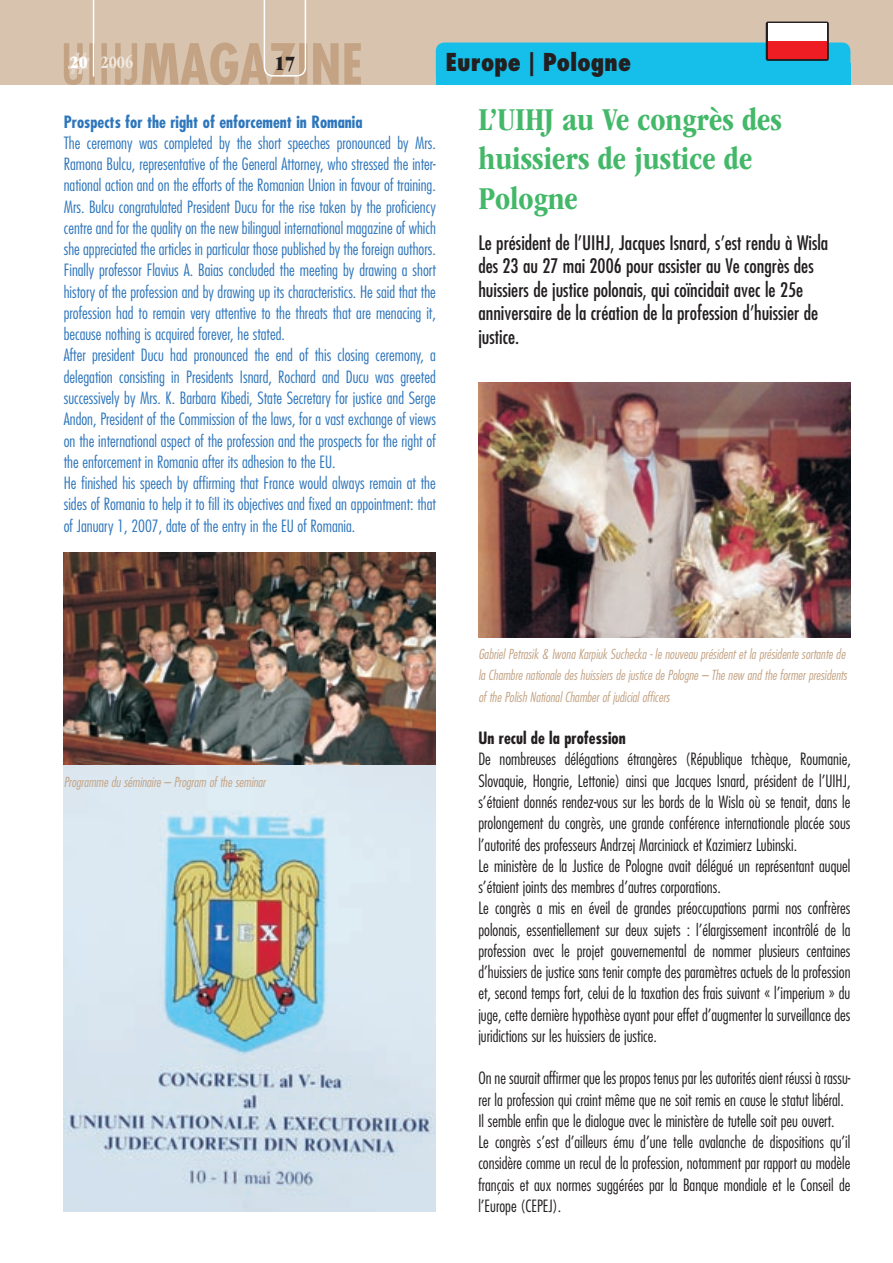
<style>
.page{position:relative;width:893px;height:1263px;background:#fff}
.page>*{position:absolute;margin:0;border:0;box-sizing:border-box;transform-origin:0 0}
._01-titre{font:700 condensed 33px/39.6px "ITC Garamond Std";color:#44b869}
.t1{font:800 condensed 24px "Futura Std";color:#231f20}
.t2{font:21px "ITC Garamond Std Ult Cond";color:#231f20}
._02-chapeau{font:condensed 19.5px/23.4px "Futura Std";color:#231f20}
.t3{font:700 condensed 18px "ITC Garamond Std";color:#f0e9df}
._04-texte_français{font:300 condensed 16.5px/21.3px "Futura Std";color:#231f20;text-align:justify}
._04-texte_anglais{font:300 condensed 16.5px/21.3px "Futura Std";color:#2e76bc;text-align:justify}
._03-texte_titre_anglais{font:700 condensed 16.5px "Futura Std";color:#2e76bc}
._03-texte_titre_français{font:700 condensed 16.5px "Futura Std";color:#231f20}
._07-légende{font:italic 300 condensed 13.5px/21.3px "Futura Std";color:#c3a384}
.s1{font-family:"ITC Garamond Std Ult Cond";font-weight:400;font-stretch:normal;color:#fff}
</style>
<div class="page">
<div style="left:0;top:0;width:893px;height:85px;background:#d8c3ae"></div>
<svg style="left:64px;top:0;width:297px;height:85px"></svg>
<div style="left:436px;top:43px;width:414px;height:42px;background:#15bfe9"></div>
<svg style="left:766px;top:22px;width:63px;height:39px"></svg>
<div style="left:768px;top:24px;width:59px;height:17px;background:#fff"></div>
<div style="left:768px;top:41px;width:59px;height:18px;background:#ee1d23"></div>
<img style="left:64px;top:553px;width:372px;height:659px">
<img style="left:478px;top:383px;width:372px;height:255px">
<p class="t3" style="left:70px;top:52px;width:65px"><span class="s1">20</span> 2006</p>
<p class="t2" style="left:274px;top:51px;width:22px">17</p>
<p class="t1" style="left:445px;top:47px;width:187px">Europe | Pologne</p>
<p class="_03-texte_titre_anglais" style="left:64px;top:111px;width:300px">Prospects for the right of enforcement in Romania</p>
<p class="_04-texte_anglais" style="left:64px;top:132px;width:374px">The ceremony was completed by the short speeches pronounced by Mrs.<br>Ramona Bulcu, representative of the General Attorney, who stressed the inter&shy;national action and on the efforts of the Romanian Union in favour of training.<br>Mrs. Bulcu congratulated President Ducu for the rise taken by the proficiency centre and for the quality on the new bilingual international magazine of which she appreciated the articles in particular those published by the foreign authors.<br>Finally professor Flavius A. Baias concluded the meeting by drawing a short history of the profession and by drawing up its characteristics. He said that the profession had to remain very attentive to the threats that are menacing it, because nothing is acquired forever, he stated.</p>
<p class="_04-texte_anglais" style="left:64px;top:345px;width:374px">After president Ducu had pronounced the end of this closing ceremony, a delegation consisting in Presidents Isnard, Rochard and Ducu was greeted successively by Mrs. K. Barbara Kibedi, State Secretary for justice and Serge Andon, President of the Commission of the laws, for a vast exchange of views on the international aspect of the profession and the prospects for the right of the enforcement in Romania after its adhesion to the EU.</p>
<p class="_04-texte_anglais" style="left:64px;top:472px;width:374px">He finished his speech by affirming that France would always remain at the sides of Romania to help it to fill its objectives and fixed an appointment: that of January 1, 2007, date of the entry in the EU of Romania.</p>
<p class="_01-titre" style="left:478px;top:99px;width:305px">L’UIHJ au Ve congrès des huissiers de justice de<br>Pologne</p>
<p class="_02-chapeau" style="left:478px;top:231px;width:351px">Le président de l’UIHJ, Jacques Isnard, s’est rendu à Wisla des 23 au 27 mai 2006 pour assister au Ve congrès des huissiers de justice polonais, qui coïncidait avec le 25e anniversaire de la création de la profession d’huissier de justice.</p>
<p class="_07-légende" style="left:64px;top:771px;width:203px">Programme du séminaire – Program of the seminar</p>
<p class="_07-légende" style="left:478px;top:644px;width:370px">Gabriel Petrasik &amp; Iwona Karpiuk Suchecka - le nouveau président et la présidente sortante de la Chambre nationale des huissiers de justice de Pologne – The new and the former presidents of the Polish National Chamber of judicial officers</p>
<p class="_03-texte_titre_français" style="left:478px;top:728px;width:149px">Un recul de la profession</p>
<p class="_04-texte_français" style="left:478px;top:749px;width:374px">De nombreuses délégations étrangères (République tchèque, Roumanie, Slovaquie, Hongrie, Lettonie) ainsi que Jacques Isnard, président de l’UIHJ, s’étaient donnés rendez-vous sur les bords de la Wisla où se tenait, dans le prolongement du congrès, une grande conférence internationale placée sous l’autorité des professeurs Andrzej Marciniack et Kazimierz Lubinski.</p>
<p class="_04-texte_français" style="left:478px;top:855px;width:374px">Le ministère de la Justice de Pologne avait délégué un représentant auquel s’étaient joints des membres d’autres corporations.</p>
<p class="_04-texte_français" style="left:478px;top:897px;width:374px">Le congrès a mis en éveil de grandes préoccupations parmi nos confrères polonais, essentiellement sur deux sujets : l’élargissement incontrôlé de la profession avec le projet gouvernemental de nommer plusieurs centaines d’huissiers de justice sans tenir compte des paramètres actuels de la profession et, second temps fort, celui de la taxation des frais suivant « l’imperium » du juge, cette dernière hypothèse ayant pour effet d’augmenter la surveillance des juridictions sur les huissiers de justice.</p>
<p class="_04-texte_français" style="left:478px;top:1067px;width:374px">On ne saurait affirmer que les propos tenus par les autorités aient réussi à rassu&shy;rer la profession qui craint même que ne soit remis en cause le statut libéral.</p>
<p class="_04-texte_français" style="left:478px;top:1110px;width:358px">Il semble enfin que le dialogue avec le ministère de tutelle soit peu ouvert.</p>
<p class="_04-texte_français" style="left:478px;top:1131px;width:374px">Le congrès s’est d’ailleurs ému d’une telle avalanche de dispositions qu’il considère comme un recul de la profession, notamment par rapport au modèle français et aux normes suggérées par la Banque mondiale et le Conseil de l’Europe (CEPEJ).</p>
</div>
